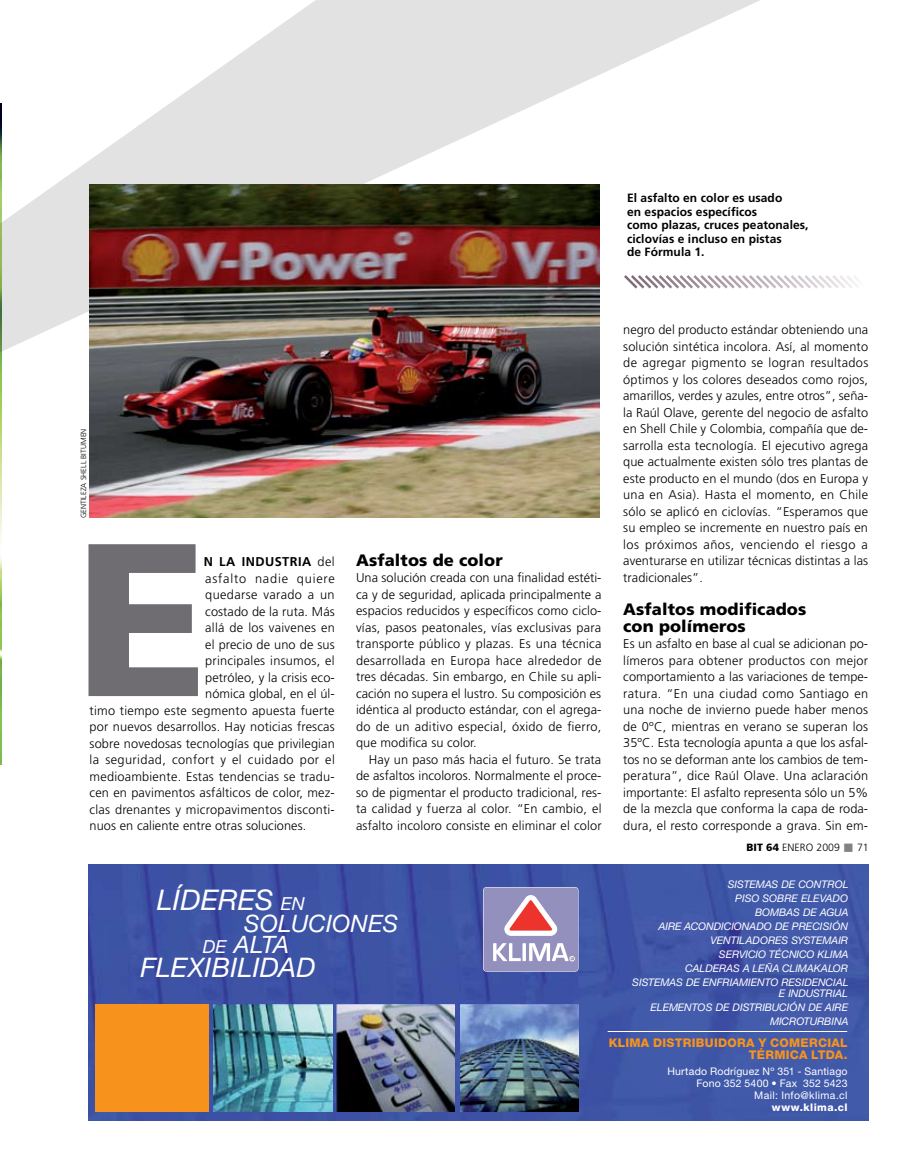
<style>
.page{position:relative;width:915px;height:1170px;background:#fff}
.page>*{position:absolute;margin:0;border:0;box-sizing:border-box;transform-origin:0 0}
.t1{font:900 217.5px "Frutiger";color:#6f6c72}
.t2{font:italic 28.5px "Helvetica Neue";letter-spacing:.005em;color:#fff}
.t3{font:italic 27px "Helvetica Neue";letter-spacing:.005em;color:#fff}
.t4{font:italic 24px/21px "Helvetica Neue";letter-spacing:.005em;color:#fff}
.t5{font:900 16.5px/16.5px "Frutiger";letter-spacing:.005em;color:#000}
.t6{font:300 12.75px/16.5px "Frutiger";letter-spacing:.01em;color:#000;text-align:justify}
.t7{font:300 12.75px "Frutiger";letter-spacing:.035em;color:#000}
.t8{font:300 12.75px "Frutiger";letter-spacing:.065em;color:#000}
.t9{font:700 12.75px "Frutiger";letter-spacing:.035em;color:#000}
.t10{font:700 12px/13.5px "Frutiger";letter-spacing:.005em;color:#000}
.t11{font:800 12px/12px "Helvetica Neue";letter-spacing:.025em;color:#f7931d;text-align:right}
.t12{font:italic 10.5px/14px "Helvetica Neue";letter-spacing:-.01em;color:#fff;text-align:right}
.t13{font:10.5px/12px "Helvetica Neue";letter-spacing:.02em;color:#fff;text-align:right}
.t14{font:300 10.5px "Frutiger";letter-spacing:.005em;color:#000}
.t15{font:800 10.5px "Helvetica Neue";letter-spacing:.045em;color:#fff}
.t16{font:300 7.5px "Frutiger";letter-spacing:.005em;color:#000}
.s1{font-weight:300}
.s2{font-weight:900}
.s3{color:#808284}
.s4{font-size:18px}
</style>
<div class="page">
<img style="left:88px;top:864px;width:780px;height:256px">
<img style="left:460px;top:1004px;width:118px;height:107px">
<img style="left:336px;top:1004px;width:118px;height:107px">
<img style="left:214px;top:1004px;width:118px;height:107px">
<div style="left:96px;top:1004px;width:113px;height:107px;background:#f7931d"></div>
<div style="left:483px;top:887px;width:94px;height:84px;background:#9490bd;border-radius:3px"></div>
<svg style="left:493px;top:943px;width:27px;height:18px"></svg>
<hr style="left:522px;top:943px;width:3px;height:18px;background:#fff">
<svg style="left:504px;top:895px;width:53px;height:40px"></svg>
<svg style="left:529px;top:943px;width:45px;height:18px"></svg>
<hr style="left:607px;top:1031px;width:240px;height:1px;background:#fff">
<img style="left:0;top:599px;width:1px;height:165px">
<svg style="left:0;top:0;width:760px;height:599px"></svg>
<img style="left:89px;top:184px;width:510px;height:333px">
<svg style="left:621px;top:272px;width:238px;height:19px"></svg>
<p class="t10" style="left:627px;top:191px;width:183px">El asfalto en color es usado<br>en espacios específicos<br>como plazas, cruces peatonales, ciclovías e incluso en pistas<br>de Fórmula 1.</p>
<p class="t16" style="left:79px;top:518px;width:91px;rotate:-90deg">gentileza Shell Bitumen</p>
<h1 class="t1" style="left:75px;top:488px;width:134px">E</h1>
<p class="t9" style="left:204px;top:554px;width:132px">n la industria <span class="s1">del</span></p>
<p class="t8" style="left:205px;top:571px;width:131px">asfalto nadie quiere</p>
<p class="t6" style="left:205px;top:586px;width:131px">quedarse varado a un</p>
<p class="t6" style="left:205px;top:603px;width:131px">costado de la ruta. Más</p>
<p class="t6" style="left:205px;top:619px;width:131px">allá de los vaivenes en</p>
<p class="t6" style="left:205px;top:636px;width:131px">el precio de uno de sus</p>
<p class="t6" style="left:205px;top:652px;width:131px">principales insumos, el</p>
<p class="t6" style="left:205px;top:669px;width:131px">petróleo, y la crisis eco-</p>
<p class="t6" style="left:205px;top:685px;width:131px">nómica global, en el úl-</p>
<p class="t6" style="left:90px;top:702px;width:246px">timo tiempo este segmento apuesta fuerte</p>
<p class="t6" style="left:90px;top:718px;width:246px">por nuevos desarrollos. Hay noticias frescas</p>
<p class="t6" style="left:90px;top:735px;width:247px">sobre novedosas tecnologías que privilegian</p>
<p class="t7" style="left:90px;top:752px;width:247px">la seguridad, confort y el cuidado por el</p>
<p class="t6" style="left:90px;top:768px;width:246px">medioambiente. Estas tendencias se tradu-</p>
<p class="t6" style="left:90px;top:784px;width:246px">cen en pavimentos asfálticos de color, mez-</p>
<p class="t6" style="left:90px;top:801px;width:246px">clas drenantes y micropavimentos disconti-</p>
<p class="t6" style="left:90px;top:817px;width:218px">nuos en caliente entre otras soluciones.</p>
<p class="t5" style="left:356px;top:551px;width:148px">Asfaltos de color</p>
<p class="t6" style="left:356px;top:569px;width:247px">Una solución creada con una finalidad estéti&shy;ca y de seguridad, aplicada principalmente a espacios reducidos y específicos como ciclo&shy;vías, pasos peatonales, vías exclusivas para transporte público y plazas. Es una técnica desarrollada en Europa hace alrededor de tres décadas. Sin embargo, en C hile su apli&shy;cación no supera el lustro. Su composición es idéntica al producto estándar, con el agrega&shy;do de un aditivo especial, óxido de fierro, que modifica su color.</p>
<p class="t6" style="left:356px;top:751px;width:247px;text-indent:13px">Hay un paso más hacia el futuro. Se trata de asfaltos incoloros. Normalmente el proce&shy;so de pigmentar el producto tradicional, res&shy;ta calidad y fuerza al color. “En cambio, el asfalto incoloro consiste en eliminar el color</p>
<p class="t6" style="left:623px;top:321px;width:246px">negro del producto estándar obteniendo una solución sintética incolora. Así, al momento de agregar pigmento se logran resultados óptimos y los colores deseados como rojos, amarillos, verdes y azules, entre otros”, seña&shy;la Raúl Olave, gerente del negocio de asfalto en Shell C hile y Colombia, compañía que de&shy;sarrolla esta tecnología. El ejecutivo agrega que actualmente existen sólo tres plantas de este producto en el mundo (dos en Europa y una en Asia). Hasta el momento, en C hile sólo se aplicó en ciclovías. “Esperamos que su empleo se incremente en nuestro país en los próximos años, venciendo el riesgo a aventurarse en utilizar técnicas distintas a las tradicionales”.</p>
<p class="t5" style="left:623px;top:600px;width:184px">Asfaltos modificados con polímeros</p>
<p class="t6" style="left:623px;top:635px;width:246px">Es un asfalto en base al cual se adicionan po&shy;límeros para obtener productos con mejor comportamiento a las variaciones de tempe&shy;ratura. “En una ciudad como Santiago en una noche de invierno puede haber menos de 0ºC , mientras en verano se superan los 35ºC . Esta tecnología apunta a que los asfal&shy;tos no se deforman ante los cambios de tem&shy;peratura”, dice Raúl Olave. Una aclaración importante: El asfalto representa sólo un 5% de la mezcla que conforma la capa de roda&shy;dura, el resto corresponde a grava. Sin em-</p>
<p class="t14" style="left:746px;top:841px;width:124px"><span class="s2">BIT 64</span> enero 2009 <span class="s3">■</span> 71</p>
<h2 class="t2" style="left:157px;top:882px;width:149px">LÍDERES <span class="s4">EN</span></h2>
<h3 class="t4" style="left:203px;top:912px;width:196px;text-indent:41px">SOLUCIONES<br><span class="s4">DE</span> ALTA</h3>
<h3 class="t3" style="left:140px;top:951px;width:176px">FLEXIBILIDAD</h3>
<p class="t12" style="left:632px;top:877px;width:218px">SISTEMAS DE CONTROL<br>PISO SOBRE ELEVADO<br>BOMBAS DE AGUA<br>AIRE ACONDICIONADO DE PRECISIÓN<br>VENTILADORES SYSTEMAIR<br>SERVICIO TÉCNICO KLIMA<br>CALDERAS A LEÑA CLIMAKALOR<br>SISTEMAS DE ENFRIAMIENTO RESIDENCIAL</p>
<p class="t12" style="left:778px;top:985px;width:71px">E INDUSTRIAL</p>
<p class="t12" style="left:650px;top:999px;width:199px">ELEMENTOS DE DISTRIBUCIÓN DE AIRE</p>
<p class="t12" style="left:769px;top:1013px;width:8px">MICROTURBINA</p>
<p class="t11" style="left:608px;top:1036px;width:240px">KLIMA DISTRIBUIDORA Y COMERCIAL<br>TÉRMICA LTDA.</p>
<p class="t13" style="left:667px;top:1065px;width:182px">Hurtado Rodríguez Nº 351 - Santiago<br>Fono 352 5400 • Fax 352 5423<br>Mail: Info@klima.cl</p>
<p class="t15" style="left:771px;top:1101px;width:77px">WWW.KLIMA.CL</p>
</div>
